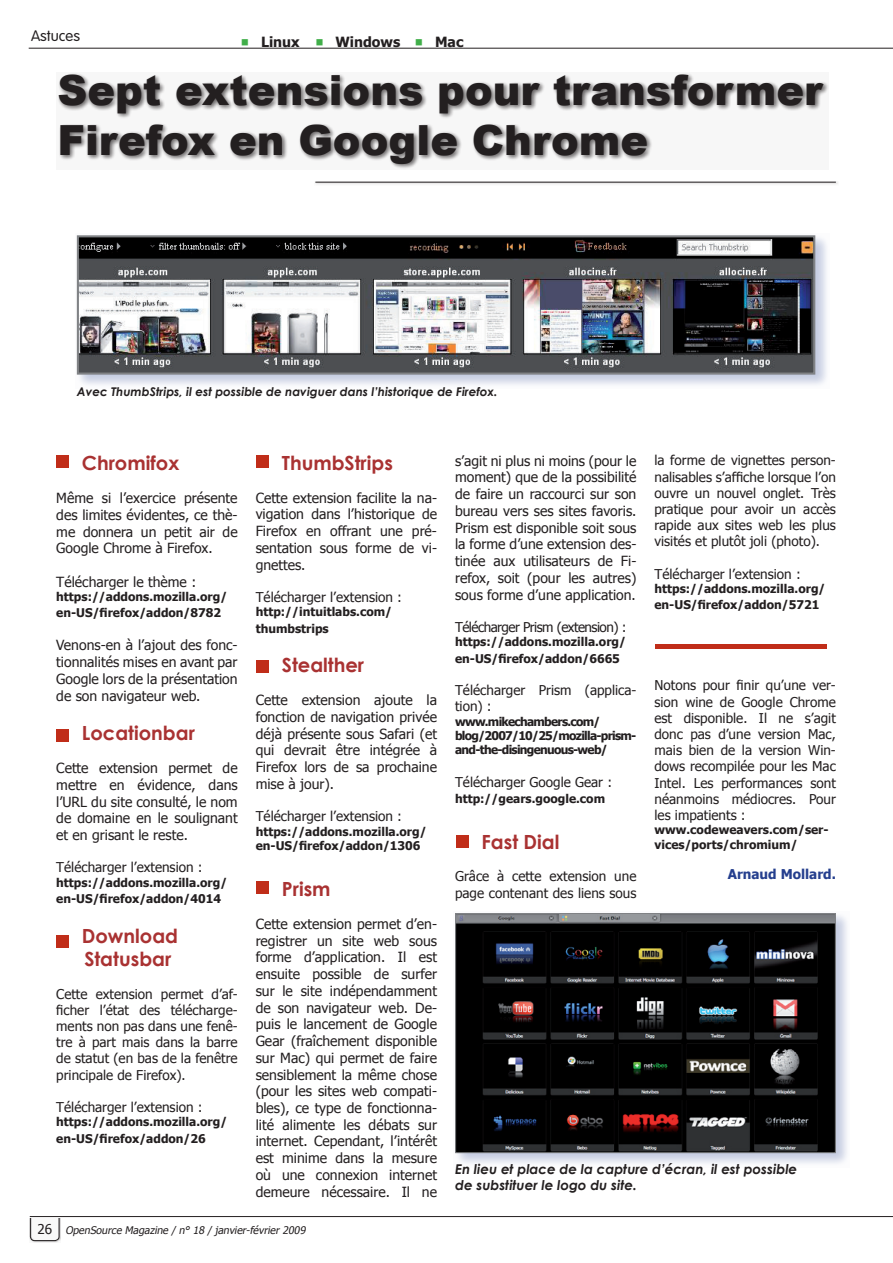
<style>
.page{position:relative;width:893px;height:1263px;background:#fff}
.page>*{position:absolute;margin:0;border:0;box-sizing:border-box;transform-origin:0 0}
.t1{font:900 41.55px/49.8px "Arial";color:#231f20}
.t2{font:700 19.5px/23.4px "Century Gothic";color:#a93232}
.t3{font:300 15px "VAG Rounded";color:#231f20}
.t4{font:700 14.1px "Tahoma";color:#231f20}
.t5{font:13.95px/16.8px "Tahoma";color:#231f20;text-align:justify}
.t6{font:13.5px/16.2px "Tahoma";color:#231f20;text-align:justify}
.t7{font:italic 700 13.5px/16.2px "Century Gothic";color:#231f20}
.t8{font:13.5px "Tahoma";letter-spacing:-.04em;color:#231f20}
.t9{font:700 13.5px "Tahoma";color:#253f8e}
.t10{font:700 12px/16.2px "Tahoma";color:#231f20}
.t11{font:700 12px/14.4px "Tahoma";letter-spacing:-.06em;color:#231f20}
.t12{font:italic 700 12px "Century Gothic";color:#231f20}
.t13{font:italic 10.5px "Tahoma";color:#231f20}
.s1{font-style:normal;font-size:13.5px}
</style>
<div class="page">
<hr style="left:29px;top:48px;width:864px;height:1px;background:#231f20">
<div style="left:56px;top:72px;width:773px;height:98px;background:#231f20;opacity:.7"></div>
<hr style="left:314px;top:181px;width:525px;height:4px;background:#231f20;opacity:.3">
<hr style="left:315px;top:182px;width:521px;height:1px;background:#231f20">
<hr style="left:30px;top:1216px;width:863px;height:1px;background:#231f20">
<div style="left:453px;top:911px;width:397px;height:257px;background:#253f8e;opacity:.27"></div>
<img style="left:457px;top:915px;width:377px;height:236px">
<div style="left:455px;top:913px;width:381px;height:240px;border:1px solid #808285"></div>
<div style="left:75px;top:233px;width:755px;height:156px;background:#253f8e;opacity:.27"></div>
<img style="left:80px;top:238px;width:732px;height:134px">
<div style="left:77px;top:235px;width:738px;height:140px;border:2px solid #808285"></div>
<div style="left:56px;top:455px;width:13px;height:13px;background:#c02d19"></div>
<div style="left:256px;top:455px;width:13px;height:13px;background:#c02d19"></div>
<div style="left:256px;top:660px;width:13px;height:13px;background:#c02d19"></div>
<div style="left:256px;top:881px;width:13px;height:13px;background:#c02d19"></div>
<div style="left:456px;top:835px;width:13px;height:13px;background:#c02d19"></div>
<hr style="left:655px;top:644px;width:171px;height:4px;background:#c02d19">
<div style="left:56px;top:730px;width:13px;height:12px;background:#c02d19"></div>
<div style="left:56px;top:935px;width:13px;height:13px;background:#c02d19"></div>
<div style="left:29px;top:1218px;width:32px;height:24px;background:#231f20;opacity:.5"></div>
<svg style="left:30px;top:1218px;width:29px;height:23px"></svg>
<p class="t3" style="left:31px;top:27px;width:50px">Astuces</p>
<h1 class="t1" style="left:57px;top:64px;width:767px">Sept extensions pour transformer<br>Firefox en Google Chrome</h1>
<p class="t4" style="left:261px;top:33px;width:40px">Linux</p>
<p class="t4" style="left:335px;top:33px;width:66px">Windows</p>
<p class="t4" style="left:435px;top:33px;width:30px">Mac</p>
<p class="t12" style="left:77px;top:384px;width:422px">Avec ThumbStrips, il est possible de naviguer dans l’historique de Firefox.</p>
<h2 class="t2" style="left:82px;top:450px;width:99px">Chromifox</h2>
<p class="t5" style="left:56px;top:489px;width:183px">Même si l’exercice présente des limites évidentes, ce thè&shy;me donnera un petit air de Google Chrome à Firefox.</p>
<p class="t5" style="left:56px;top:573px;width:141px">Télécharger le thème :</p>
<p class="t10" style="left:56px;top:588px;width:172px">https://addons.mozilla.org/ en-US/firefox/addon/8782</p>
<p class="t5" style="left:56px;top:636px;width:183px">Venons-en à l’ajout des fonc&shy;tionnalités mises en avant par Google lors de la présentation de son navigateur web.</p>
<h2 class="t2" style="left:82px;top:721px;width:115px">Locationbar</h2>
<p class="t5" style="left:56px;top:759px;width:183px">Cette extension permet de mettre en évidence, dans l’URL du site consulté, le nom de domaine en le soulignant et en grisant le reste.</p>
<p class="t6" style="left:56px;top:859px;width:148px">Télécharger l’extension :</p>
<p class="t10" style="left:56px;top:874px;width:172px">https://addons.mozilla.org/ en-US/firefox/addon/4014</p>
<h2 class="t2" style="left:82px;top:923px;width:98px">Download<br>Statusbar</h2>
<p class="t6" style="left:56px;top:985px;width:183px">Cette extension permet d’af&shy;ficher l’état des télécharge&shy;ments non pas dans une fenê&shy;tre à part mais dans la barre de statut (en bas de la fenêtre principale de Firefox).</p>
<p class="t6" style="left:56px;top:1098px;width:148px">Télécharger l’extension :</p>
<p class="t10" style="left:56px;top:1113px;width:172px">https://addons.mozilla.org/ en-US/firefox/addon/26</p>
<h2 class="t2" style="left:282px;top:450px;width:113px">ThumbStrips</h2>
<p class="t5" style="left:256px;top:489px;width:183px">Cette extension facilite la na&shy;vigation dans l’historique de Firefox en offrant une pré&shy;sentation sous forme de vi&shy;gnettes.</p>
<p class="t6" style="left:256px;top:588px;width:148px">Télécharger l’extension :</p>
<p class="t10" style="left:256px;top:603px;width:138px">http://intuitlabs.com/ thumbstrips</p>
<h2 class="t2" style="left:282px;top:653px;width:84px">Stealther</h2>
<p class="t5" style="left:256px;top:691px;width:183px">Cette extension ajoute la fonction de navigation privée déjà présente sous Safari (et qui devrait être intégrée à Firefox lors de sa prochaine mise à jour).</p>
<p class="t6" style="left:256px;top:808px;width:148px">Télécharger l’extension :</p>
<p class="t10" style="left:256px;top:824px;width:172px;line-height:14.4px">https://addons.mozilla.org/ en-US/firefox/addon/1306</p>
<h2 class="t2" style="left:282px;top:876px;width:50px">Prism</h2>
<p class="t5" style="left:256px;top:915px;width:183px">Cette extension permet d’en&shy;registrer un site web sous forme d’application. Il est ensuite possible de surfer sur le site indépendamment de son navigateur web. De&shy;puis le lancement de Google Gear (fraîchement disponible sur Mac) qui permet de faire sensiblement la même chose (pour les sites web compati&shy;bles), ce type de fonctionna&shy;lité alimente les débats sur internet. Cependant, l’intérêt est minime dans la mesure où une connexion internet demeure nécessaire. Il ne</p>
<p class="t13" style="left:38px;top:1224px;width:272px"><span class="s1">2 6</span> OpenSource Magazine / n° 18 / janvier-février 2009</p>
<p class="t5" style="left:455px;top:452px;width:183px">s’agit ni plus ni moins (pour le moment) que de la possibilité de faire un raccourci sur son bureau vers ses sites favoris.<br>Prism est disponible soit sous la forme d’une extension des&shy;tinée aux utilisateurs de Fi&shy;refox, soit (pour les autres) sous forme d’une application.</p>
<p class="t8" style="left:455px;top:618px;width:173px">Télécharger Prism (extension) :</p>
<p class="t10" style="left:455px;top:633px;width:172px">https://addons.mozilla.org/ en-US/firefox/addon/6665</p>
<p class="t6" style="left:455px;top:681px;width:183px">Télécharger Prism (applica&shy;tion) :</p>
<p class="t11" style="left:455px;top:714px;width:183px">www.mikechambers.com/ blog/2007/10/25/mozilla-prism&shy;and-the-disingenuous-web/</p>
<p class="t6" style="left:455px;top:773px;width:159px">Télécharger Google Gear :</p>
<p class="t10" style="left:455px;top:790px;width:152px">http://gears.google.com</p>
<h2 class="t2" style="left:481px;top:829px;width:79px">Fast Dial</h2>
<p class="t6" style="left:455px;top:868px;width:183px">Grâce à cette extension une page contenant des liens sous</p>
<p class="t6" style="left:654px;top:452px;width:183px">la forme de vignettes person&shy;nalisables s’affiche lorsque l’on ouvre un nouvel onglet. Très pratique pour avoir un accès rapide aux sites web les plus visités et plutôt joli (photo).</p>
<p class="t6" style="left:654px;top:565px;width:148px">Télécharger l’extension :</p>
<p class="t10" style="left:654px;top:580px;width:172px">https://addons.mozilla.org/ en-US/firefox/addon/5721</p>
<p class="t6" style="left:654px;top:677px;width:183px">Notons pour finir qu’une ver&shy;sion wine de Google Chrome est disponible. Il ne s’agit donc pas d’une version Mac, mais bien de la version Win&shy;dows recompilée pour les Mac Intel. Les performances sont néanmoins médiocres. Pour les impatients :</p>
<p class="t10" style="left:654px;top:822px;width:176px;line-height:14.4px">www.codeweavers.com/ser&shy;vices/ports/chromium/</p>
<p class="t9" style="left:728px;top:866px;width:110px">Arnaud Mollard.</p>
<p class="t7" style="left:455px;top:1161px;width:344px">En lieu et place de la capture d’écran, il est possible de substituer le logo du site.</p>
</div>
